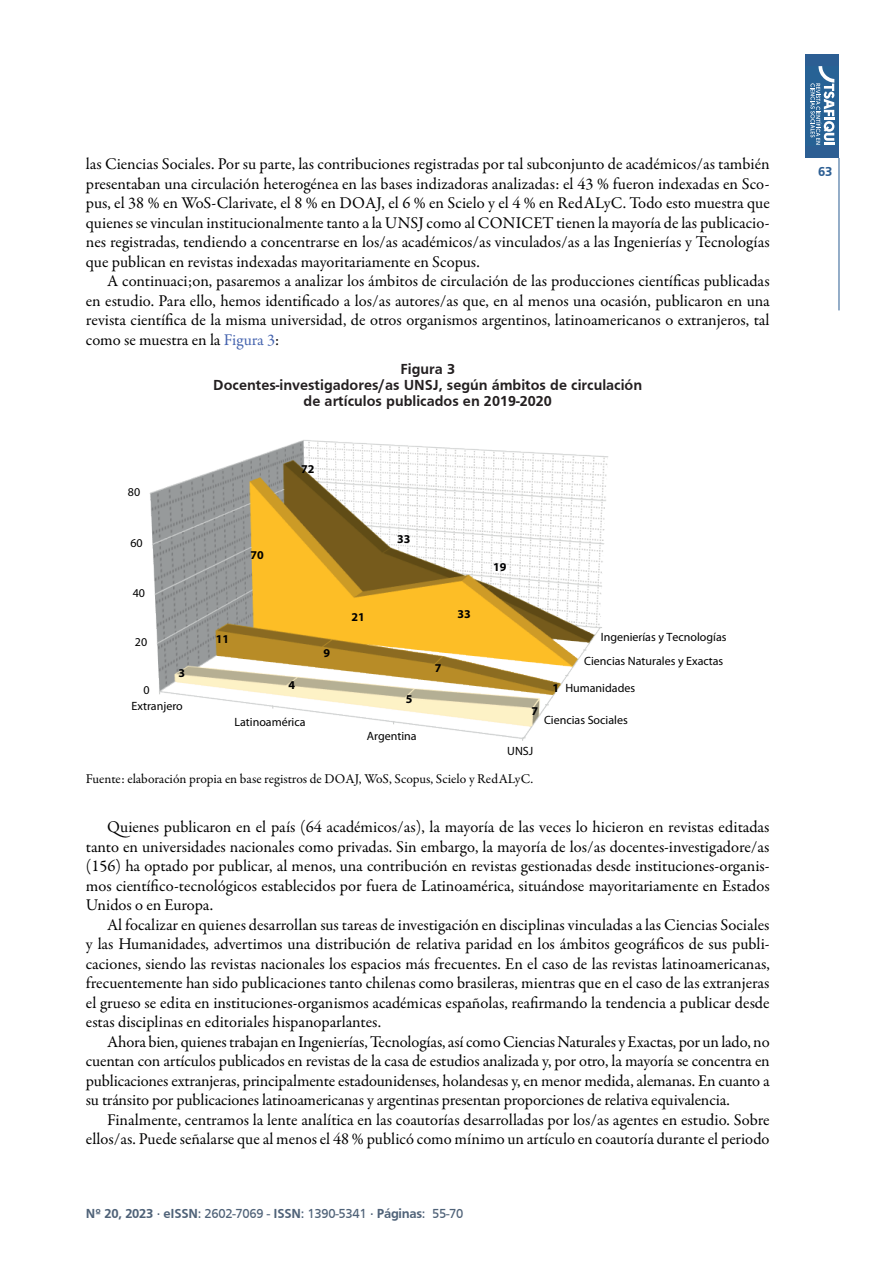
<style>
.page{position:relative;width:893px;height:1263px;background:#fff}
.page>*{position:absolute;margin:0;border:0;box-sizing:border-box;transform-origin:0 0}
.t1{font:16.5px/19.5px "Garamond Premr Pro";letter-spacing:-.005em;color:#000001;text-align:justify}
.t2{font:700 15px/16.2px "Frutiger";color:#231f20;text-align:center}
.t3{font:13.5px "Garamond Premr Pro";color:#000001}
.t4{font:13.5px "Frutiger";letter-spacing:-.02em;color:#4f6278}
.t5{font:700 13.5px "Frutiger";color:#2c5e93}
.t6{font:12px "Myriad Pro";color:#000001}
.t7{font:700 12px "Myriad Pro";color:#000001}
.s1{color:#4261ad}
.s2{font-weight:700}
</style>
<div class="page">
<div style="left:805px;top:54px;width:34px;height:104px;background:#2c5e93"></div>
<div style="left:805px;top:66px;width:34px;height:80px;background:#276295"></div>
<svg style="left:810px;top:66px;width:24px;height:79px"></svg>
<hr style="left:839px;top:158px;width:1px;height:152px;background:#2c5e93">
<img style="left:149px;top:440px;width:459px;height:299px">
<p class="t1" style="left:86px;top:155px;width:685px">las Ciencias Sociales. Por su parte, las contribuciones registradas por tal subconjunto de académicos/as también presentaban una circulación heterogénea en las bases indizadoras analizadas: el 43 % fueron indexadas en Sco&shy;pus, el 38 % en WoS-Clarivate, el 8 % en DOAJ, el 6 % en Scielo y el 4 % en RedALyC. Todo esto muestra que quienes se vinculan institucionalmente tanto a la UNSJ como al CONICET tienen la mayoría de las publicacio&shy;nes registradas, tendiendo a concentrarse en los/as académicos/as vinculados/as a las Ingenierías y Tecnologías que publican en revistas indexadas mayoritariamente en Scopus.</p>
<p class="t1" style="left:86px;top:272px;width:685px;text-indent:21px">A continuaci;on, pasaremos a analizar los ámbitos de circulación de las producciones científicas publicadas en estudio. Para ello, hemos identificado a los/as autores/as que, en al menos una ocasión, publicaron en una revista científica de la misma universidad, de otros organismos argentinos, latinoamericanos o extranjeros, tal como se muestra en la <span class="s1">Figura 3</span>:</p>
<p class="t2" style="left:213px;top:360px;width:430px">Figura 3<br>Docentes-investigadores/as UNSJ, según ámbitos de circulación de artículos publicados en 2019-2020</p>
<p class="t7" style="left:301px;top:461px;width:15px">72</p>
<p class="t6" style="left:128px;top:485px;width:14px">80</p>
<p class="t6" style="left:130px;top:536px;width:14px">60</p>
<p class="t7" style="left:397px;top:531px;width:15px">33</p>
<p class="t7" style="left:250px;top:547px;width:15px">70</p>
<p class="t7" style="left:493px;top:559px;width:15px">19</p>
<p class="t6" style="left:133px;top:585px;width:14px">40</p>
<p class="t7" style="left:351px;top:609px;width:15px">21</p>
<p class="t7" style="left:457px;top:606px;width:15px">33</p>
<p class="t6" style="left:135px;top:634px;width:14px">20</p>
<p class="t7" style="left:216px;top:631px;width:15px">11</p>
<p class="t6" style="left:601px;top:630px;width:127px">Ingenierías y Tecnologías</p>
<p class="t7" style="left:179px;top:665px;width:8px">3</p>
<p class="t7" style="left:324px;top:645px;width:8px">9</p>
<p class="t7" style="left:435px;top:660px;width:8px">7</p>
<p class="t6" style="left:584px;top:654px;width:141px">Ciencias Naturales y Exactas</p>
<p class="t6" style="left:144px;top:682px;width:8px">0</p>
<p class="t6" style="left:132px;top:699px;width:53px">Extranjero</p>
<p class="t7" style="left:289px;top:677px;width:8px">4</p>
<p class="t6" style="left:234px;top:714px;width:73px">Latinoamérica</p>
<p class="t7" style="left:406px;top:691px;width:8px">5</p>
<p class="t7" style="left:553px;top:680px;width:8px">1</p>
<p class="t6" style="left:565px;top:681px;width:71px">Humanidades</p>
<p class="t7" style="left:531px;top:703px;width:8px">7</p>
<p class="t6" style="left:544px;top:712px;width:85px">Ciencias Sociales</p>
<p class="t6" style="left:367px;top:729px;width:51px">Argentina</p>
<p class="t6" style="left:507px;top:744px;width:28px">UNSJ</p>
<p class="t3" style="left:86px;top:771px;width:449px">Fuente: elaboración propia en base registros de DOAJ, WoS, Scopus, Scielo y RedALyC.</p>
<p class="t1" style="left:86px;top:818px;width:685px;text-indent:21px">Quienes publicaron en el país (64 académicos/as), la mayoría de las veces lo hicieron en revistas editadas tanto en universidades nacionales como privadas. Sin embargo, la mayoría de los/as docentes-investigadore/as (156) ha optado por publicar, al menos, una contribución en revistas gestionadas desde instituciones-organis&shy;mos científico-tecnológicos establecidos por fuera de Latinoamérica, situándose mayoritariamente en Estados Unidos o en Europa.</p>
<p class="t1" style="left:86px;top:915px;width:685px;text-indent:21px">Al focalizar en quienes desarrollan sus tareas de investigación en disciplinas vinculadas a las Ciencias Sociales y las Humanidades, advertimos una distribución de relativa paridad en los ámbitos geográficos de sus publi&shy;caciones, siendo las revistas nacionales los espacios más frecuentes. En el caso de las revistas latinoamericanas, frecuentemente han sido publicaciones tanto chilenas como brasileras, mientras que en el caso de las extranjeras el grueso se edita en instituciones-organismos académicas españolas, reafirmando la tendencia a publicar desde estas disciplinas en editoriales hispanoparlantes.</p>
<p class="t1" style="left:86px;top:1032px;width:685px;text-indent:21px">Ahora bien, quienes trabajan en Ingenierías, Tecnologías, así como Ciencias Naturales y Exactas, por un lado, no cuentan con artículos publicados en revistas de la casa de estudios analizada y, por otro, la mayoría se concentra en publicaciones extranjeras, principalmente estadounidenses, holandesas y, en menor medida, alemanas. En cuanto a su tránsito por publicaciones latinoamericanas y argentinas presentan proporciones de relativa equivalencia.</p>
<p class="t1" style="left:86px;top:1110px;width:685px;text-align:right">Finalmente, centramos la lente analítica en las coautorías desarrolladas por los/as agentes en estudio. Sobre ellos/as. Puede señalarse que al menos el 48 % publicó como mínimo un artículo en coautoría durante el periodo</p>
<p class="t4" style="left:86px;top:1206px;width:379px"><span class="s2">Nº 20, 2023</span> . <span class="s2">eISSN</span>: 2602-7069 - <span class="s2">ISSN</span>: 1390-5341 . <span class="s2">Páginas</span>: 55-70</p>
<p class="t5" style="left:818px;top:163px;width:16px">63</p>
</div>
